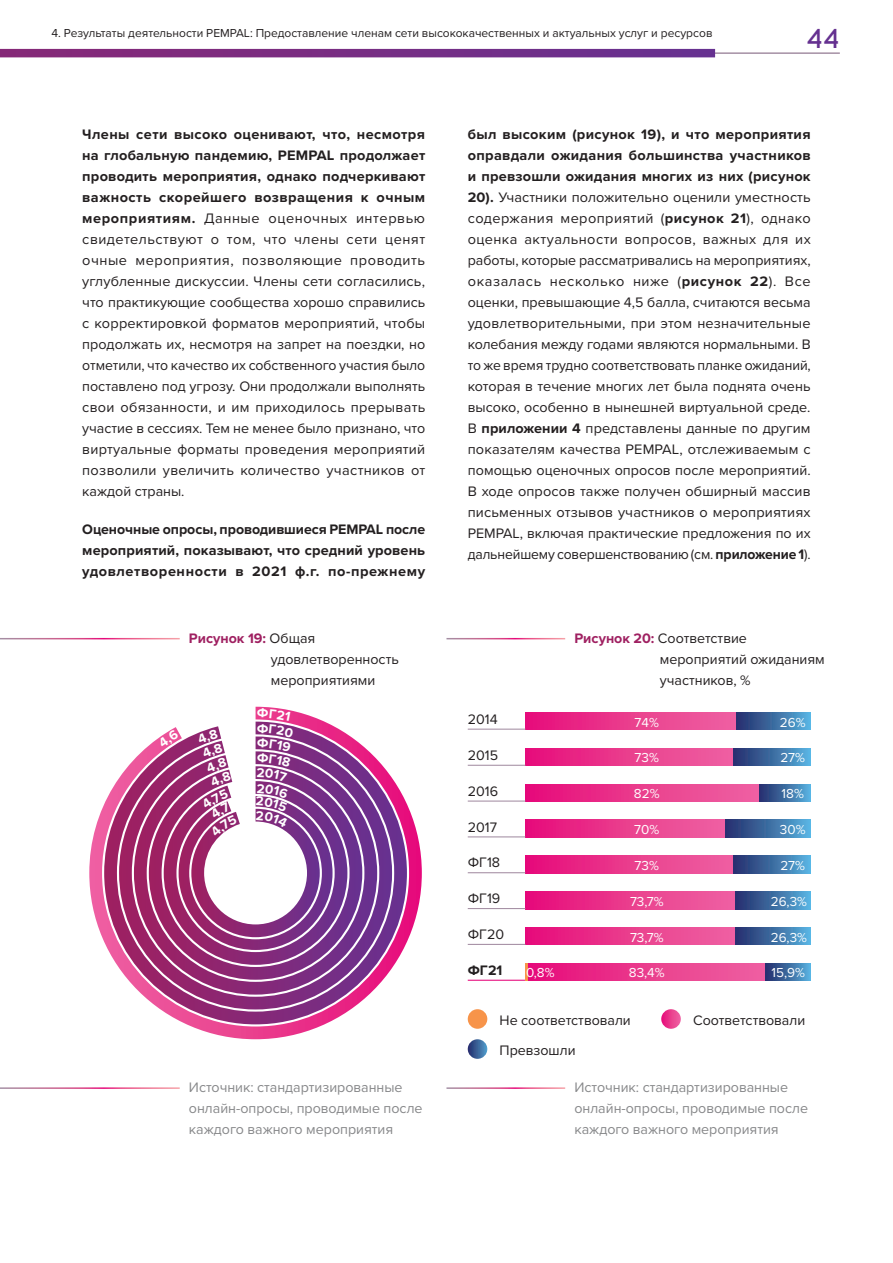
<style>
.page{position:relative;width:893px;height:1263px;background:#fff}
.page>*{position:absolute;margin:0;border:0;box-sizing:border-box;transform-origin:0 0}
.Body_text{font:27px "Code Pro LC";color:#653190}
.Body_text-2{font:14.25px/21px "Proxima Nova";color:#231f20;text-align:justify}
.Body_text-3{font:14.25px/21px "Proxima Nova";color:#87888a}
.Body_text-4{font:700 14.25px/21px "Proxima Nova";letter-spacing:.04em;color:#231f20;text-align:justify}
.Body_text-5{font:13.5px "Proxima Nova";color:#fff}
.Body_text-6{font:12px "Proxima Nova";color:#231f20}
.s1{font-weight:700}
.s2{font-weight:700;color:#9f2061}
</style>
<div class="page">
<hr style="left:0;top:52px;width:840px;height:2px;background:#a48ea3">
<svg style="left:0;top:49px;width:715px;height:8px;background:#762c83"></svg>
<svg style="left:89px;top:707px;width:333px;height:332px"></svg>
<svg style="left:104px;top:722px;width:303px;height:302px"></svg>
<svg style="left:119px;top:736px;width:273px;height:273px"></svg>
<svg style="left:134px;top:751px;width:243px;height:243px;background:#a3498e"></svg>
<svg style="left:149px;top:766px;width:213px;height:214px;background:#92478d"></svg>
<div style="left:468px;top:1009px;width:19px;height:20px;background:#f7944a;border-radius:50%"></div>
<svg style="left:661px;top:1009px;width:20px;height:20px"></svg>
<svg style="left:468px;top:1039px;width:19px;height:20px"></svg>
<div style="left:525px;top:712px;width:211px;height:18px;background:linear-gradient(to right,#e70f7a,#ee65a2)"></div>
<div style="left:736px;top:712px;width:75px;height:18px;background:linear-gradient(to right,#242b69,#57b1de)"></div>
<hr style="left:468px;top:729px;width:57px;height:1px;background:#a48ea3">
<div style="left:525px;top:784px;width:234px;height:18px;background:linear-gradient(to right,#e60d7a,#ee66a2)"></div>
<div style="left:759px;top:784px;width:52px;height:18px;background:linear-gradient(to right,#242b69,#56aedb)"></div>
<hr style="left:468px;top:800px;width:57px;height:2px;background:#a48ea3">
<div style="left:525px;top:820px;width:200px;height:17px;background:linear-gradient(to right,#e60e7a,#ee66a2)"></div>
<div style="left:725px;top:820px;width:86px;height:17px;background:linear-gradient(to right,#242c6a,#57b0dd)"></div>
<hr style="left:468px;top:836px;width:57px;height:1px;background:#a48ea3">
<div style="left:525px;top:856px;width:209px;height:17px;background:linear-gradient(to right,#e60d7a,#ee65a1)"></div>
<div style="left:734px;top:856px;width:77px;height:17px;background:linear-gradient(to right,#252c6b,#58b1de)"></div>
<hr style="left:468px;top:872px;width:57px;height:1px;background:#a48ea3">
<div style="left:525px;top:748px;width:209px;height:18px;background:linear-gradient(to right,#e70f7a,#ee66a2)"></div>
<div style="left:734px;top:748px;width:77px;height:18px;background:linear-gradient(to right,#252c6b,#58b1de)"></div>
<hr style="left:468px;top:765px;width:57px;height:1px;background:#a48ea3">
<div style="left:525px;top:891px;width:211px;height:18px;background:linear-gradient(to right,#e60d79,#ee67a2)"></div>
<div style="left:736px;top:891px;width:75px;height:18px;background:linear-gradient(to right,#252d6a,#58b1de)"></div>
<hr style="left:468px;top:908px;width:57px;height:1px;background:#a48ea3">
<div style="left:525px;top:927px;width:211px;height:18px;background:linear-gradient(to right,#e60e7a,#ee66a2)"></div>
<div style="left:736px;top:927px;width:75px;height:18px;background:linear-gradient(to right,#252d6a,#58b1de)"></div>
<hr style="left:468px;top:944px;width:57px;height:1px;background:#a48ea3">
<div style="left:528px;top:963px;width:238px;height:18px;background:linear-gradient(to right,#e60d7a,#ee65a1)"></div>
<div style="left:766px;top:963px;width:45px;height:18px;background:linear-gradient(to right,#242d6b,#57b0dd)"></div>
<hr style="left:468px;top:980px;width:57px;height:1px;background:#e6067a">
<hr style="left:525px;top:963px;width:3px;height:18px;background:#f7944a">
<svg style="left:158px;top:708px;width:189px;height:257px"></svg>
<p class="Body_text-6" style="left:51px;top:24px;width:663px">4. Результаты деятельности PEMPAL: Предоставление членам сети высококачественных и актуальных услуг и ресурсов</p>
<p class="Body_text" style="left:807px;top:23px;width:34px">44</p>
<p class="Body_text-2" style="left:82px;top:123px;width:345px"><span class="s1">Члены сети высоко оценивают, что, несмотря на глобальную пандемию, PEMPAL продолжает проводить мероприятия, однако подчеркивают важность скорейшего возвращения к очным мероприятиям.</span> Данные оценочных интервью свидетельствуют о том, что члены сети ценят очные мероприятия, позволяющие проводить углубленные дискуссии. Члены сети согласились, что практикующие сообщества хорошо справились с корректировкой форматов мероприятий, чтобы продолжать их, несмотря на запрет на поездки, но отметили, что качество их собственного участия было поставлено под угрозу. Они продолжали выполнять свои обязанности, и им приходилось прерывать участие в сессиях. Тем не менее было признано, что виртуальные форматы проведения мероприятий позволили увеличить количество участников от каждой страны.</p>
<p class="Body_text-4" style="left:82px;top:518px;width:344px">Оценочные опросы, проводившиеся PEMPAL после мероприятий, показывают, что средний уровень удовлетворенности в 2021 ф.г. по-прежнему</p>
<p class="Body_text-2" style="left:271px;top:627px;width:129px;text-align:left;text-indent:-82px"><span class="s2">Рисунок 19:</span> Общая удовлетворенность мероприятиями</p>
<p class="Body_text-3" style="left:189px;top:1076px;width:235px">Источник: стандартизированные онлайн-опросы, проводимые после каждого важного мероприятия</p>
<p class="Body_text-2" style="left:468px;top:123px;width:345px"><span class="s1">был высоким (рисунок 19), и что мероприятия оправдали ожидания большинства участников и превзошли ожидания многих из них (рисунок 20).</span> Участники положительно оценили уместность содержания мероприятий (<span class="s1">рисунок 21</span>), однако оценка актуальности вопросов, важных для их работы, которые рассматривались на мероприятиях, оказалась несколько ниже (<span class="s1">рисунок 22</span>). Все оценки, превышающие 4,5 балла, считаются весьма удовлетворительными, при этом незначительные колебания между годами являются нормальными. В то же время трудно соответствовать планке ожиданий, которая в течение многих лет была поднята очень высоко, особенно в нынешней виртуальной среде.<br>В <span class="s1">приложении 4</span> представлены данные по другим показателям качества PEMPAL, отслеживаемым с помощью оценочных опросов после мероприятий.<br>В ходе опросов также получен обширный массив письменных отзывов участников о мероприятиях PEMPAL, включая практические предложения по их дальнейшему совершенствованию (см. <span class="s1">приложение 1</span>).</p>
<p class="Body_text-2" style="left:660px;top:627px;width:166px;text-align:left;text-indent:-85px"><span class="s2">Рисунок 20:</span> Соответствие мероприятий ожиданиям участников, %</p>
<p class="Body_text-2" style="left:468px;top:708px;width:31px">2014</p>
<p class="Body_text-5" style="left:635px;top:712px;width:26px">74%</p>
<p class="Body_text-5" style="left:780px;top:712px;width:27px">26%</p>
<p class="Body_text-2" style="left:468px;top:744px;width:32px">2015</p>
<p class="Body_text-5" style="left:635px;top:748px;width:26px">73%</p>
<p class="Body_text-5" style="left:780px;top:748px;width:26px">27%</p>
<p class="Body_text-2" style="left:468px;top:780px;width:32px">2016</p>
<p class="Body_text-5" style="left:634px;top:784px;width:27px">82%</p>
<p class="Body_text-5" style="left:782px;top:784px;width:24px">18%</p>
<p class="Body_text-2" style="left:468px;top:816px;width:31px">2017</p>
<p class="Body_text-5" style="left:634px;top:819px;width:27px">70%</p>
<p class="Body_text-5" style="left:780px;top:819px;width:27px">30%</p>
<p class="Body_text-2" style="left:468px;top:851px;width:34px">ФГ18</p>
<p class="Body_text-5" style="left:635px;top:855px;width:26px">73%</p>
<p class="Body_text-5" style="left:780px;top:855px;width:26px">27%</p>
<p class="Body_text-2" style="left:468px;top:887px;width:34px">ФГ19</p>
<p class="Body_text-5" style="left:630px;top:891px;width:35px">73,7%</p>
<p class="Body_text-5" style="left:771px;top:891px;width:38px">26,3%</p>
<p class="Body_text-2" style="left:468px;top:923px;width:38px">ФГ20</p>
<p class="Body_text-4" style="left:468px;top:959px;width:36px">ФГ21</p>
<p class="Body_text-5" style="left:629px;top:963px;width:37px">83,4%</p>
<p class="Body_text-5" style="left:771px;top:963px;width:35px">15,9%</p>
<p class="Body_text-5" style="left:630px;top:927px;width:35px">73,7%</p>
<p class="Body_text-5" style="left:771px;top:927px;width:38px">26,3%</p>
<p class="Body_text-5" style="left:526px;top:963px;width:30px">0,8%</p>
<p class="Body_text-2" style="left:500px;top:1009px;width:133px">Не соответствовали</p>
<p class="Body_text-2" style="left:693px;top:1009px;width:114px">Соответствовали</p>
<p class="Body_text-2" style="left:500px;top:1039px;width:77px">Превзошли</p>
<p class="Body_text-3" style="left:574px;top:1076px;width:235px">Источник: стандартизированные онлайн-опросы, проводимые после каждого важного мероприятия</p>
</div>
